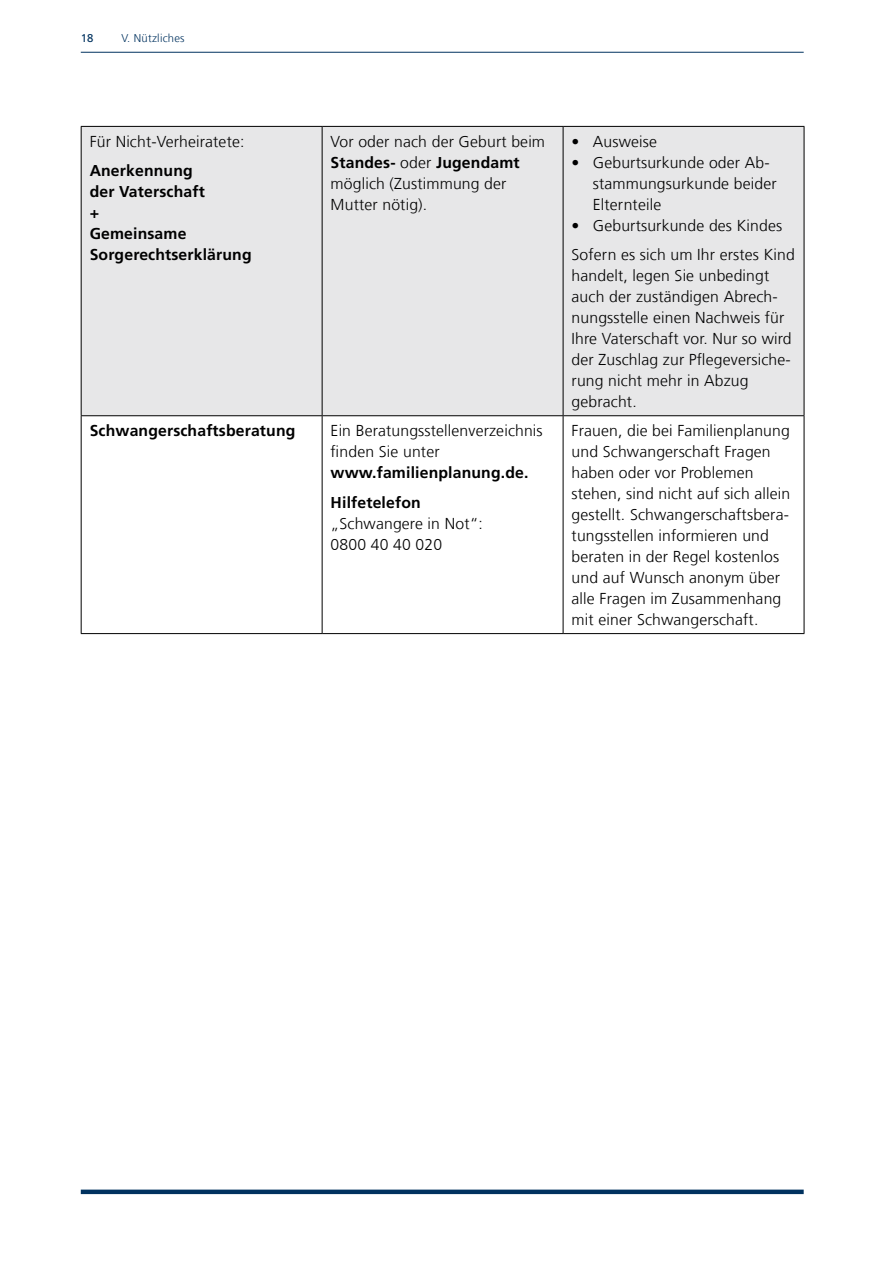
<style>
.page{position:relative;width:893px;height:1263px;background:#fff}
.page>*{position:absolute;margin:0;border:0;box-sizing:border-box;transform-origin:0 0}
.A4_Fließtext_Tabelle{font:300 15.75px/21px "Frutiger LT Com";letter-spacing:.01em;color:#000}
.A4_Fließtext_Tabelle-2{font:700 15.75px/21px "Frutiger LT Com";letter-spacing:.01em;color:#000}
.t1{font:300 11.25px "Frutiger LT Com";letter-spacing:.02em;color:#00325f}
.t2{font:11.25px "Frutiger LT Com";color:#00325f}
.s1{font-weight:700}
</style>
<div class="page">
<hr style="left:81px;top:52px;width:723px;height:1px;background:#00325f">
<div style="left:81px;top:1189px;width:723px;height:5px;background:#00325f"></div>
<div style="left:82px;top:127px;width:722px;height:288px;background:#e7e7e8"></div>
<hr style="left:81px;top:126px;width:241px;height:1px;background:#000">
<hr style="left:81px;top:127px;width:1px;height:288px;background:#000">
<hr style="left:322px;top:126px;width:241px;height:1px;background:#000">
<hr style="left:322px;top:127px;width:1px;height:288px;background:#000">
<hr style="left:563px;top:126px;width:241px;height:1px;background:#000">
<hr style="left:563px;top:127px;width:1px;height:288px;background:#000">
<hr style="left:804px;top:127px;width:1px;height:288px;background:#000">
<hr style="left:81px;top:415px;width:241px;height:1px;background:#000">
<hr style="left:81px;top:416px;width:1px;height:217px;background:#000">
<hr style="left:322px;top:415px;width:241px;height:1px;background:#000">
<hr style="left:322px;top:416px;width:1px;height:217px;background:#000">
<hr style="left:563px;top:415px;width:241px;height:1px;background:#000">
<hr style="left:563px;top:416px;width:1px;height:217px;background:#000">
<hr style="left:804px;top:416px;width:1px;height:217px;background:#000">
<hr style="left:81px;top:633px;width:241px;height:1px;background:#000">
<hr style="left:322px;top:633px;width:241px;height:1px;background:#000">
<hr style="left:563px;top:633px;width:241px;height:1px;background:#000">
<p class="t2" style="left:81px;top:31px;width:14px">18</p>
<p class="t1" style="left:122px;top:32px;width:65px">V. Nützliches</p>
<p class="A4_Fließtext_Tabelle" style="left:90px;top:131px;width:156px">Für Nicht-Verheiratete:</p>
<p class="A4_Fließtext_Tabelle-2" style="left:90px;top:160px;width:163px">Anerkennung<br>der Vaterschaft<br>+<br>Gemeinsame<br>Sorgerechtserklärung</p>
<p class="A4_Fließtext_Tabelle" style="left:331px;top:131px;width:216px">Vor oder nach der Geburt beim<br><span class="s1">Standes-</span> oder <span class="s1">Jugendamt </span>möglich (Zustimmung der<br>Mutter nötig).</p>
<p class="A4_Fließtext_Tabelle" style="left:572px;top:131px;width:87px">• Ausweise</p>
<p class="A4_Fließtext_Tabelle" style="left:593px;top:152px;width:185px;text-indent:-21px">• Geburtsurkunde oder Ab&shy;stammungsurkunde beider<br>Elternteile</p>
<p class="A4_Fließtext_Tabelle" style="left:572px;top:215px;width:212px">• Geburtsurkunde des Kindes</p>
<p class="A4_Fließtext_Tabelle" style="left:572px;top:244px;width:225px">Sofern es sich um Ihr erstes Kind handelt, legen Sie unbedingt auch der zuständigen Abrech&shy;nungsstelle einen Nachweis für<br>Ihre Vaterschaft vor. Nur so wird der Zuschlag zur Pflegeversiche&shy;rung nicht mehr in Abzug gebracht.</p>
<p class="A4_Fließtext_Tabelle-2" style="left:90px;top:420px;width:207px">Schwangerschaftsberatung</p>
<p class="A4_Fließtext_Tabelle" style="left:331px;top:420px;width:214px">Ein Beratungsstellenverzeichnis finden Sie unter <span class="s1">www.familienplanung.de.</span></p>
<p class="A4_Fließtext_Tabelle" style="left:331px;top:492px;width:154px"><span class="s1">Hilfetelefon </span>„Schwangere in Not“:<br>0800 40 40 020</p>
<p class="A4_Fließtext_Tabelle" style="left:572px;top:420px;width:220px">Frauen, die bei Familienplanung und Schwangerschaft Fragen haben oder vor Problemen stehen, sind nicht auf sich allein gestellt. Schwangerschaftsbera&shy;tungsstellen informieren und beraten in der Regel kostenlos und auf Wunsch anonym über alle Fragen im Zusammenhang mit einer Schwangerschaft.</p>
</div>
